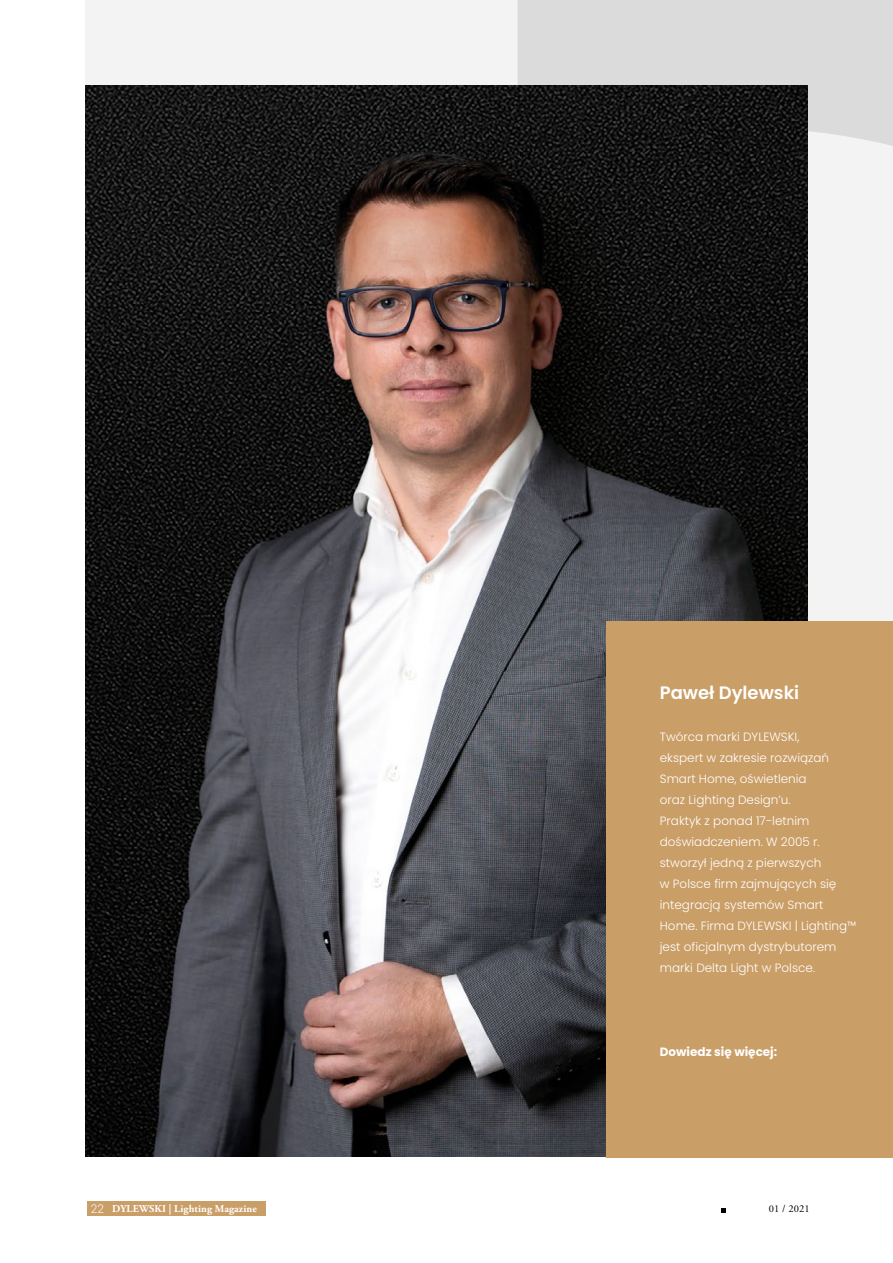
<style>
.page{position:relative;width:893px;height:1263px;background:#fff}
.page>*{position:absolute;margin:0;border:0;box-sizing:border-box;transform-origin:0 0}
.t1{font:600 18px "Poppins";color:#fff}
.t2{font:300 12px/21px "Poppins";color:#fff}
.t3{font:700 12px "Poppins";color:#fff}
.t4{font:700 10.5px "Adobe Garamond Pro";letter-spacing:.01em;color:#fff}
.t5{font:10.5px "Adobe Garamond Pro";letter-spacing:.01em;color:#000}
.s1{font-family:"Roboto";font-weight:300;font-size:12px}
</style>
<div class="page">
<div style="left:87px;top:1201px;width:178px;height:15px;background:#ca9e67"></div>
<svg style="left:721px;top:1208px;width:4px;height:4px"></svg>
<div style="left:85px;top:0;width:808px;height:621px;background:#f3f3f3"></div>
<div style="left:518px;top:0;width:375px;height:146px;background:#dbdbdb"></div>
<img style="left:85px;top:85px;width:723px;height:1072px">
<div style="left:607px;top:621px;width:286px;height:537px;background:#ca9e67"></div>
<h1 class="t1" style="left:660px;top:683px;width:141px">Paweł Dylewski</h1>
<p class="t2" style="left:660px;top:727px;width:198px">Twórca marki DYLEWSKI,<br>ekspert w zakresie rozwiązań<br>Smart Home, oświetlenia<br>oraz Lighting Design’u.<br>Praktyk z ponad 17-letnim doświadczeniem. W 2005 r. stworzył jedną z pierwszych<br>w Polsce firm zajmujących się integracją systemów Smart<br>Home. Firma DYLEWSKI | Lighting™ jest oficjalnym dystrybutorem marki Delta Light w Polsce.</p>
<p class="t3" style="left:660px;top:1045px;width:119px">Dowiedz się więcej:</p>
<p class="t4" style="left:91px;top:1203px;width:168px"><span class="s1">22</span> DYLEWSKI | Lighting Magazine</p>
<p class="t5" style="left:769px;top:1202px;width:43px">01 / 2021</p>
</div>
